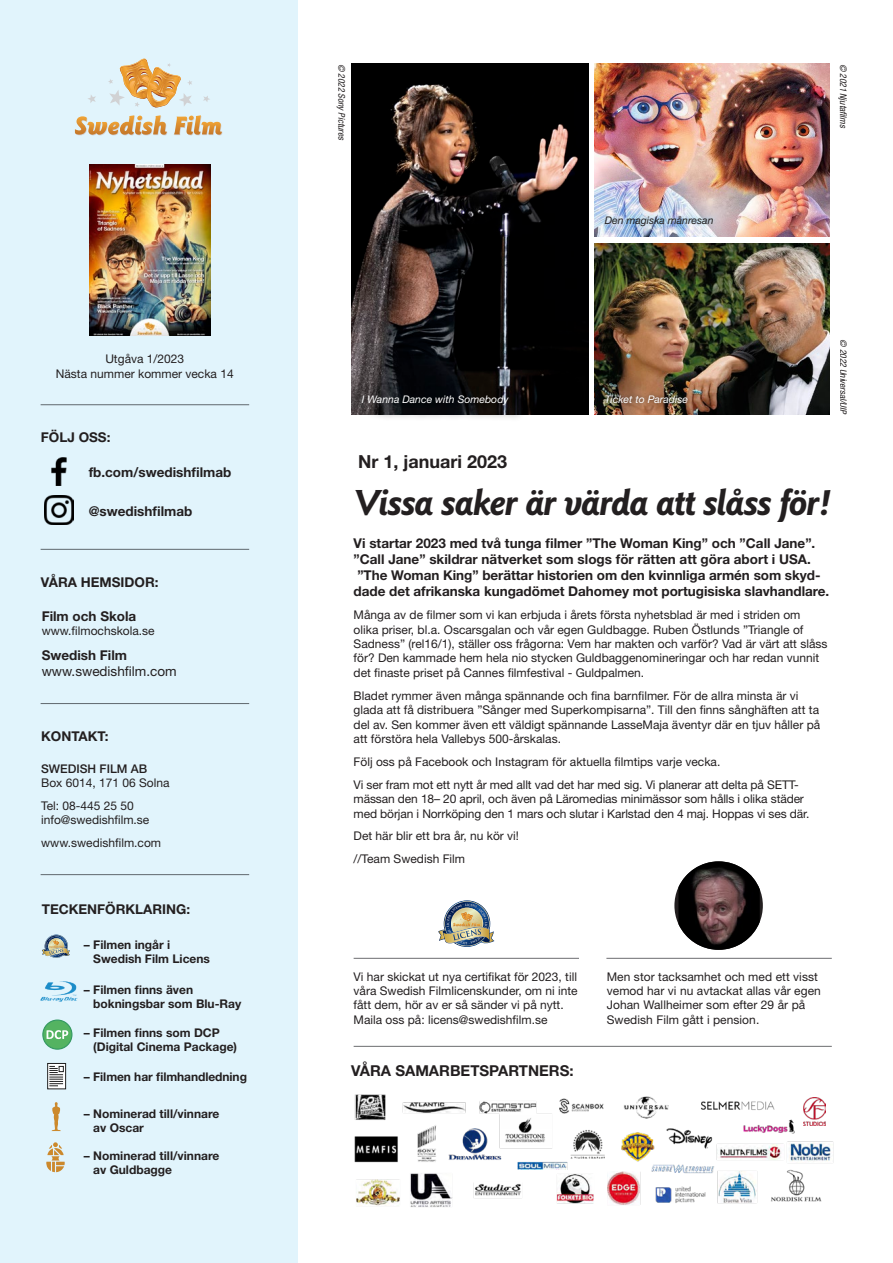
<style>
.page{position:relative;width:893px;height:1263px;background:#fff}
.page>*{position:absolute;margin:0;border:0;box-sizing:border-box;transform-origin:0 0}
.SWE_Filmtitel{font:italic 700 37.5px "Goudy Sans Std";letter-spacing:-.03em;color:#231f20}
.SWE_Filmtitel-2{font:700 18px "Helvetica Neue LT Std";color:#231f20}
.SWE_Filmtitel-3{font:700 15px "Helvetica Neue LT Std";color:#231f20}
.SWE_Filmtitel-4{font:700 13.5px/16.2px "Helvetica Neue LT Std";color:#231f20}
.SWE_Filmtitel-5{font:13.5px "Helvetica Neue LT Std";color:#231f20}
.SWE_Filmtitel-6{font:12px/14.4px "Helvetica Neue LT Std";color:#231f20}
.SWE_Filmtitel-7{font:700 12px/14.4px "Helvetica Neue LT Std";color:#231f20}
.SWE_Filmtitel-8{font:italic 10.5px "Helvetica Neue LT Std";color:#fff}
.SWE_Filmtitel-9{font:italic 10.5px "Helvetica Neue LT Std";color:#231f20}
.t1{font:italic condensed 9.15px "Helvetica Neue LT Std";color:#231f20}
.s1{font-weight:500}
</style>
<div class="page">
<div style="left:0;top:0;width:298px;height:1263px;background:#e1f4fc"></div>
<img style="left:354px;top:1094px;width:480px;height:113px">
<img style="left:351px;top:64px;width:237px;height:350px">
<img style="left:594px;top:64px;width:235px;height:173px">
<img style="left:594px;top:243px;width:235px;height:171px">
<hr style="left:354px;top:1046px;width:478px;height:1px;background:#6c6d70">
<hr style="left:354px;top:958px;width:225px;height:1px;background:#6c6d70">
<hr style="left:606px;top:958px;width:226px;height:1px;background:#6c6d70">
<div style="left:600px;top:211px;width:117px;height:19px;background:#96d4eb;opacity:.75"></div>
<div style="left:602px;top:391px;width:90px;height:16px;background:#231f20;opacity:.75"></div>
<div style="left:365px;top:398px;width:161px;height:25px;background:#231f20;opacity:.75"></div>
<div style="left:802px;top:1095px;width:27px;height:34px;background:#fff"></div>
<img style="left:804px;top:1097px;width:22px;height:29px">
<svg style="left:46px;top:1142px;width:19px;height:30px"></svg>
<svg style="left:52px;top:1102px;width:9px;height:29px"></svg>
<img style="left:40px;top:981px;width:38px;height:20px">
<img style="left:51px;top:457px;width:16px;height:29px">
<img style="left:45px;top:495px;width:28px;height:29px">
<hr style="left:41px;top:874px;width:208px;height:1px;background:#6c6d70">
<hr style="left:41px;top:703px;width:208px;height:1px;background:#6c6d70">
<hr style="left:41px;top:549px;width:208px;height:1px;background:#6c6d70">
<svg style="left:49px;top:1065px;width:15px;height:22px"></svg>
<div style="left:47px;top:1063px;width:19px;height:26px;border:1px solid #212121"></div>
<svg style="left:49px;top:1066px;width:15px;height:20px"></svg>
<svg style="left:42px;top:1019px;width:30px;height:31px"></svg>
<svg style="left:75px;top:115px;width:93px;height:20px"></svg>
<svg style="left:174px;top:115px;width:49px;height:20px"></svg>
<svg style="left:203px;top:96px;width:7px;height:6px"></svg>
<svg style="left:88px;top:95px;width:8px;height:8px"></svg>
<svg style="left:108px;top:59px;width:84px;height:49px"></svg>
<hr style="left:41px;top:404px;width:208px;height:1px;background:#6c6d70">
<img style="left:89px;top:164px;width:122px;height:172px">
<svg style="left:674px;top:861px;width:89px;height:89px"></svg>
<img style="left:678px;top:861px;width:82px;height:89px">
<svg style="left:42px;top:934px;width:28px;height:24px"></svg>
<img style="left:438px;top:900px;width:56px;height:47px">
<p class="SWE_Filmtitel-6" style="left:56px;top:352px;width:179px;text-align:center">Utgåva 1/2023<br>Nästa nummer kommer vecka 14</p>
<p class="SWE_Filmtitel-4" style="left:41px;top:428px;width:71px">FÖLJ OSS:</p>
<p class="SWE_Filmtitel-4" style="left:89px;top:464px;width:144px">fb.com/swedishfilmab</p>
<p class="SWE_Filmtitel-4" style="left:89px;top:503px;width:105px">@swedishfilmab</p>
<p class="SWE_Filmtitel-4" style="left:41px;top:574px;width:119px">VÅRA HEMSIDOR:</p>
<p class="SWE_Filmtitel-4" style="left:42px;top:608px;width:96px">Film och Skola</p>
<p class="SWE_Filmtitel-6" style="left:42px;top:624px;width:115px">www.filmochskola.se</p>
<p class="SWE_Filmtitel-4" style="left:42px;top:647px;width:87px">Swedish Film</p>
<p class="SWE_Filmtitel-5" style="left:42px;top:663px;width:136px">www.swedishfilm.com</p>
<p class="SWE_Filmtitel-4" style="left:41px;top:728px;width:69px">KONTAKT:</p>
<p class="SWE_Filmtitel-6" style="left:41px;top:761px;width:130px"><span class="s1">SWEDISH FILM AB<br></span>Box 6014, 171 06 Solna</p>
<p class="SWE_Filmtitel-6" style="left:41px;top:798px;width:110px">Tel: 08-445 25 50 info@swedishfilm.se</p>
<p class="SWE_Filmtitel-6" style="left:41px;top:836px;width:121px">www.swedishfilm.com</p>
<p class="SWE_Filmtitel-4" style="left:42px;top:901px;width:150px">TECKENFÖRKLARING:</p>
<p class="SWE_Filmtitel-7" style="left:93px;top:937px;width:118px;text-indent:-9px">– Filmen ingår i<br>Swedish Film Licens</p>
<p class="SWE_Filmtitel-7" style="left:93px;top:982px;width:150px;text-indent:-9px">– Filmen finns även bokningsbar som Blu-Ray</p>
<p class="SWE_Filmtitel-7" style="left:93px;top:1025px;width:145px;text-indent:-9px">– Filmen finns som DCP (Digital Cinema Package)</p>
<p class="SWE_Filmtitel-7" style="left:84px;top:1069px;width:165px">– Filmen har filmhandledning</p>
<p class="SWE_Filmtitel-7" style="left:93px;top:1106px;width:128px;text-indent:-9px">– Nominerad till/vinnare av Oscar</p>
<p class="SWE_Filmtitel-7" style="left:93px;top:1148px;width:128px;text-indent:-9px">– Nominerad till/vinnare av Guldbagge</p>
<p class="t1" style="left:347px;top:64px;width:78px;rotate:90deg">© 2022 Sony Pictures</p>
<p class="SWE_Filmtitel-9" style="left:605px;top:213px;width:110px">Den magiska månresan</p>
<p class="t1" style="left:849px;top:64px;width:66px;rotate:90deg">© 2021 Njutafilms</p>
<p class="SWE_Filmtitel-8" style="left:362px;top:393px;width:148px">I Wanna Dance with Somebody</p>
<p class="SWE_Filmtitel-8" style="left:605px;top:393px;width:85px">Ticket to Paradise</p>
<p class="t1" style="left:849px;top:339px;width:77px;rotate:90deg">© 2022 Universal/UIP</p>
<p class="SWE_Filmtitel-2" style="left:358px;top:450px;width:151px">Nr 1, januari 2023</p>
<p class="SWE_Filmtitel" style="left:353px;top:481px;width:480px">Vissa saker är värda att slåss för!</p>
<p class="SWE_Filmtitel-4" style="left:354px;top:534px;width:477px">Vi startar 2023 med två tunga filmer ”The Woman King” och ”Call Jane”. ”Call Jane” skildrar nätverket som slogs för rätten att göra abort i USA. ”The Woman King” berättar historien om den kvinnliga armén som skyd&shy;dade det afrikanska kungadömet Dahomey mot portugisiska slavhandlare.</p>
<p class="SWE_Filmtitel-6" style="left:354px;top:608px;width:475px">Många av de filmer som vi kan erbjuda i årets första nyhetsblad är med i striden om olika priser, bl.a. Oscarsgalan och vår egen Guldbagge. Ruben Östlunds ”Triangle of Sadness” (rel16/1), ställer oss frågorna: Vem har makten och varför? Vad är värt att slåss för? Den kammade hem hela nio stycken Guldbaggenomineringar och har redan vunnit det finaste priset på Cannes filmfestival - Guldpalmen.</p>
<p class="SWE_Filmtitel-6" style="left:354px;top:688px;width:468px">Bladet rymmer även många spännande och fina barnfilmer. För de allra minsta är vi glada att få distribuera ”Sånger med Superkompisarna”. Till den finns sånghäften att ta del av. Sen kommer även ett väldigt spännande LasseMaja äventyr där en tjuv håller på att förstöra hela Vallebys 500-årskalas.</p>
<p class="SWE_Filmtitel-6" style="left:354px;top:754px;width:368px">Följ oss på Facebook och Instagram för aktuella filmtips varje vecka.</p>
<p class="SWE_Filmtitel-6" style="left:354px;top:777px;width:457px">Vi ser fram mot ett nytt år med allt vad det har med sig. Vi planerar att delta på SETT&shy;mässan den 18– 20 april, och även på Läromedias minimässor som hålls i olika städer med början i Norrköping den 1 mars och slutar i Karlstad den 4 maj. Hoppas vi ses där.</p>
<p class="SWE_Filmtitel-6" style="left:354px;top:829px;width:167px">Det här blir ett bra år, nu kör vi!</p>
<p class="SWE_Filmtitel-6" style="left:354px;top:852px;width:113px">//Team Swedish Film</p>
<p class="SWE_Filmtitel-6" style="left:354px;top:969px;width:226px">Vi har skickat ut nya certifikat för 2023, till våra Swedish Filmlicenskunder, om ni inte fått dem, hör av er så sänder vi på nytt.<br>Maila oss på: licens@swedishfilm.se</p>
<p class="SWE_Filmtitel-6" style="left:607px;top:969px;width:216px">Men stor tacksamhet och med ett visst vemod har vi nu avtackat allas vår egen Johan Wallheimer som efter 29 år på Swedish Film gått i pension.</p>
<p class="SWE_Filmtitel-3" style="left:351px;top:1062px;width:224px">VÅRA SAMARBETSPARTNERS:</p>
</div>
